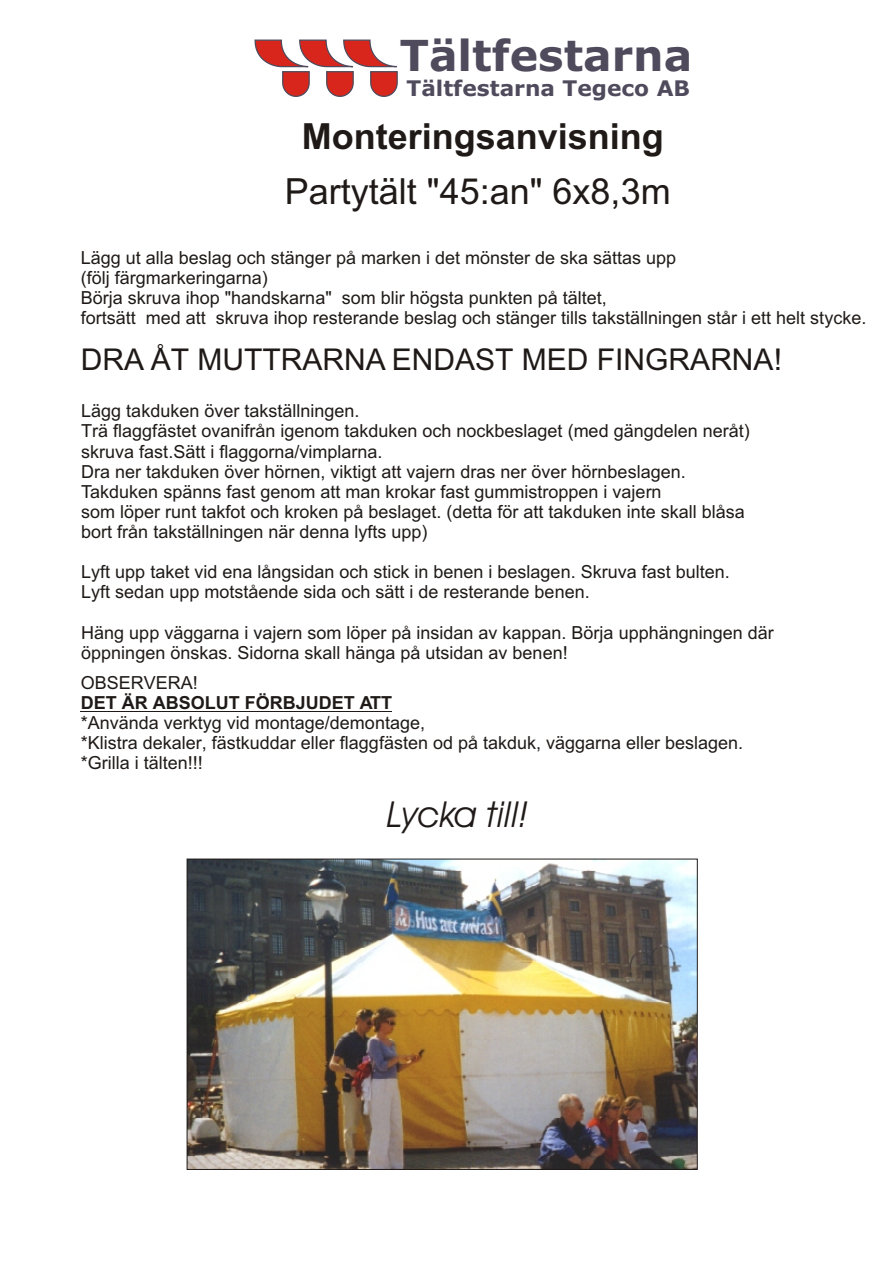
<style>
.page{position:relative;width:894px;height:1263px;background:#fff}
.page>*{position:absolute;margin:0;border:0;box-sizing:border-box;transform-origin:0 0}
.t1{font:700 42.9px "Verdana";color:#4f4a5c}
.t2{font:36px "Arial";color:#1f1a17}
.t3{font:700 36px "Arial";color:#1f1a17}
.t4{font:italic 36px "Avant Garde Bk BT";color:#1f1a17}
.t5{font:30px "Arial";color:#1f1a17}
.t6{font:700 21.45px "Verdana";color:#4f4a5c}
.t7{font:18px/20.1px "Arial";color:#1f1a17}
.t8{font:700 18px "Arial";color:#1f1a17}
</style>
<div class="page">
<svg style="left:254px;top:39px;width:144px;height:58px"></svg>
<hr style="left:81px;top:711px;width:311px;height:1px;background:#1f1a17">
<img style="left:189px;top:861px;width:506px;height:307px">
<div style="left:187px;top:859px;width:510px;height:311px;border:1px solid #1f1a17"></div>
<h1 class="t1" style="left:400px;top:38px;width:294px">Tältfestarna</h1>
<p class="t6" style="left:407px;top:79px;width:285px">Tältfestarna Tegeco AB</p>
<h2 class="t3" style="left:302px;top:123px;width:364px">Monteringsanvisning</h2>
<h2 class="t2" style="left:285px;top:178px;width:387px">Partytält "45:an" 6x8,3m</h2>
<p class="t7" style="left:81px;top:249px;width:787px">Lägg ut alla beslag och stänger på marken i det mönster de ska sättas upp<br>(följ färgmarkeringarna)<br>Börja skruva ihop "handskarna" som blir högsta punkten på tältet,<br>fortsätt med att skruva ihop resterande beslag och stänger tills takställningen står i ett helt stycke.</p>
<h3 class="t5" style="left:81px;top:348px;width:703px">DRA ÅT MUTTRARNA ENDAST MED FINGRARNA!</h3>
<p class="t7" style="left:81px;top:403px;width:670px">Lägg takduken över takställningen.<br>Trä flaggfästet ovanifrån igenom takduken och nockbeslaget (med gängdelen neråt) skruva fast.Sätt i flaggorna/vimplarna.<br>Dra ner takduken över hörnen, viktigt att vajern dras ner över hörnbeslagen.<br>Takduken spänns fast genom att man krokar fast gummistroppen i vajern<br>som löper runt takfot och kroken på beslaget. (detta för att takduken inte skall blåsa bort från takställningen när denna lyfts upp)</p>
<p class="t7" style="left:81px;top:563px;width:650px">Lyft upp taket vid ena långsidan och stick in benen i beslagen. Skruva fast bulten.<br>Lyft sedan upp motstående sida och sätt i de resterande benen.</p>
<p class="t7" style="left:81px;top:624px;width:694px">Häng upp väggarna i vajern som löper på insidan av kappan. Börja upphängningen där öppningen önskas. Sidorna skall hänga på utsidan av benen!</p>
<p class="t7" style="left:81px;top:674px;width:119px">OBSERVERA!</p>
<p class="t8" style="left:81px;top:696px;width:313px">DET ÄR ABSOLUT FÖRBJUDET ATT</p>
<p class="t7" style="left:81px;top:714px;width:664px">*Använda verktyg vid montage/demontage,<br>*Klistra dekaler, fästkuddar eller flaggfästen od på takduk, väggarna eller beslagen. *Grilla i tälten!!!</p>
<h2 class="t4" style="left:387px;top:800px;width:143px">Lycka till!</h2>
</div>
